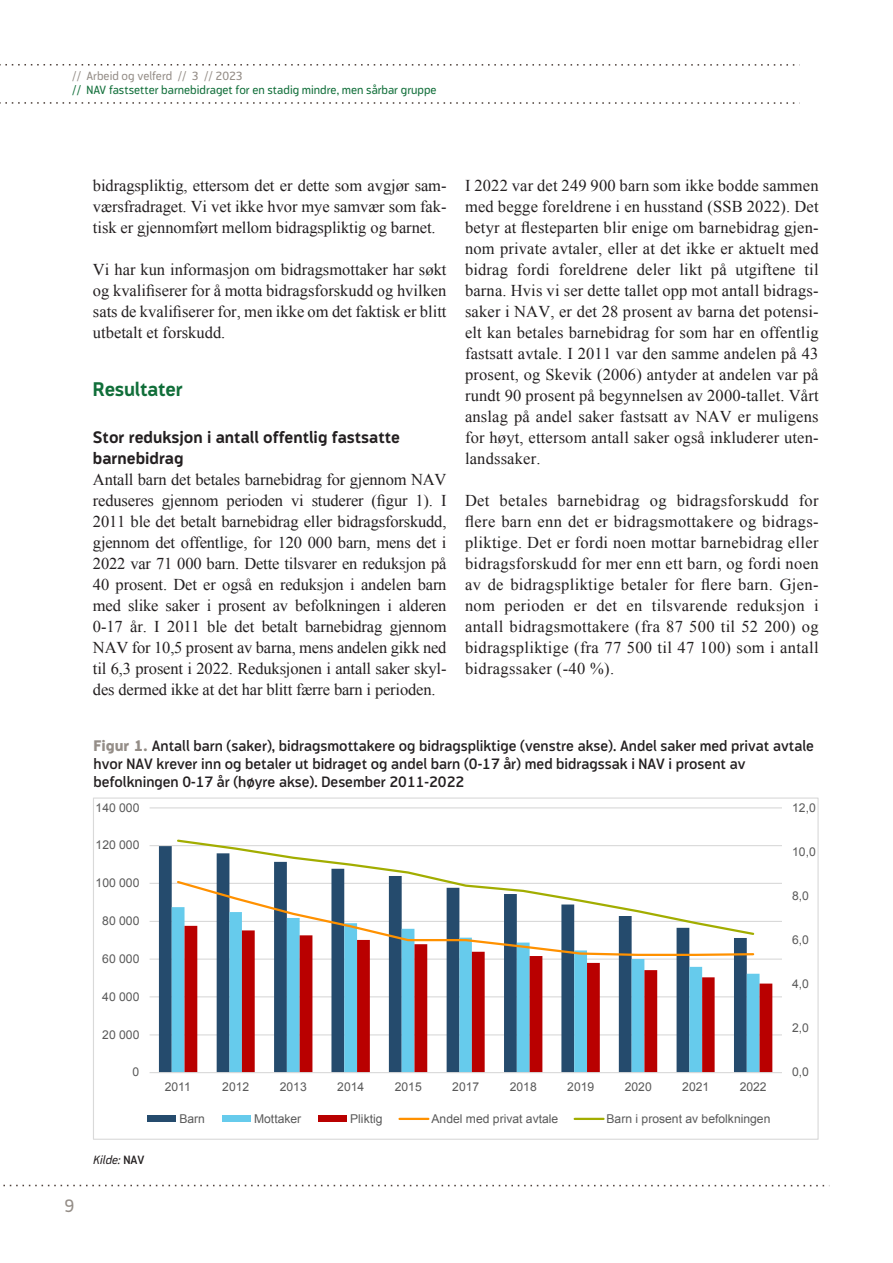
<style>
.page{position:relative;width:893px;height:1263px;background:#fff}
.page>*{position:absolute;margin:0;border:0;box-sizing:border-box;transform-origin:0 0}
.t1{font:700 19.5px "Modus";letter-spacing:-.01em;color:#106e39}
.t2{font:18px "Modus";color:#948d87}
.t3{font:16.5px/21px "Times New Roman";color:#231f20;text-align:justify}
.t4{font:700 16.5px/21px "Modus";color:#231f20}
.t5{font:600 15px/18px "Modus";color:#231f20}
.t6{font:12.15px "Arial";color:#595959}
.t7{font:12px "Modus";color:#106e39}
.t8{font:12px "Modus";color:#948d87}
.t9{font:italic 12px "Modus";color:#231f20}
.s1{font-weight:800;color:#948d87}
.s2{font-weight:600;font-style:normal}
</style>
<div class="page">
<svg style="left:0;top:64px;width:795px;height:2px"></svg>
<svg style="left:0;top:102px;width:795px;height:2px"></svg>
<svg style="left:3px;top:1185px;width:822px;height:1px"></svg>
<hr style="left:150px;top:1034px;width:632px;height:1px;background:#d9d9d9">
<hr style="left:150px;top:996px;width:632px;height:1px;background:#d9d9d9">
<hr style="left:150px;top:958px;width:632px;height:2px;background:#d9d9d9">
<hr style="left:150px;top:921px;width:632px;height:1px;background:#d9d9d9">
<hr style="left:150px;top:883px;width:632px;height:1px;background:#d9d9d9">
<hr style="left:150px;top:845px;width:632px;height:1px;background:#d9d9d9">
<hr style="left:150px;top:807px;width:632px;height:1px;background:#d9d9d9">
<svg style="left:159px;top:846px;width:13px;height:226px;background:#294f71"></svg>
<svg style="left:185px;top:957px;width:587px;height:115px"></svg>
<hr style="left:150px;top:1072px;width:632px;height:1px;background:#d9d9d9">
<svg style="left:175px;top:907px;width:580px;height:50px"></svg>
<svg style="left:176px;top:839px;width:579px;height:97px"></svg>
<div style="left:147px;top:1116px;width:29px;height:6px;background:#254b6d"></div>
<div style="left:222px;top:1116px;width:29px;height:6px;background:#66cbec"></div>
<div style="left:318px;top:1116px;width:29px;height:6px;background:#b90000"></div>
<hr style="left:399px;top:1118px;width:29px;height:2px;background:#ff9100">
<hr style="left:575px;top:1118px;width:29px;height:2px;background:#a2ad00">
<p class="t8" style="left:72px;top:69px;width:172px">// Arbeid og velferd // 3 // 2023</p>
<p class="t7" style="left:72px;top:83px;width:366px">// NAV fastsetter barnebidraget for en stadig mindre, men sårbar gruppe</p>
<p class="t3" style="left:93px;top:175px;width:355px">bidragspliktig, ettersom det er dette som avgjør sam&shy;værsfradraget. Vi vet ikke hvor mye samvær som fak&shy;tisk er gjennomført mellom bidragspliktig og barnet.</p>
<p class="t3" style="left:93px;top:259px;width:355px">Vi har kun informasjon om bidragsmottaker har søkt og kvalifiserer for å motta bidragsforskudd og hvilken sats de kvalifiserer for, men ikke om det faktisk er blitt utbetalt et forskudd.</p>
<p class="t1" style="left:93px;top:378px;width:91px">Resultater</p>
<p class="t4" style="left:93px;top:427px;width:309px">Stor reduksjon i antall offentlig fastsatte barnebidrag</p>
<p class="t3" style="left:93px;top:469px;width:355px">Antall barn det betales barnebidrag for gjennom NAV reduseres gjennom perioden vi studerer (figur 1). I 2011 ble det betalt barnebidrag eller bidragsforskudd, gjennom det offentlige, for 120 000 barn, mens det i 2022 var 71 000 barn. Dette tilsvarer en reduksjon på 40 prosent. Det er også en reduksjon i andelen barn med slike saker i prosent av befolkningen i alderen 0-17 år. I 2011 ble det betalt barnebidrag gjennom NAV for 10,5 prosent av barna, mens andelen gikk ned til 6,3 prosent i 2022. Reduksjonen i antall saker skyl&shy;des dermed ikke at det har blitt færre barn i perioden.</p>
<p class="t3" style="left:465px;top:175px;width:355px">I 2022 var det 249 900 barn som ikke bodde sammen med begge foreldrene i en husstand (SSB 2022). Det betyr at flesteparten blir enige om barnebidrag gjen&shy;nom private avtaler, eller at det ikke er aktuelt med bidrag fordi foreldrene deler likt på utgiftene til barna. Hvis vi ser dette tallet opp mot antall bidrags&shy;saker i NAV, er det 28 prosent av barna det potensi&shy;elt kan betales barnebidrag for som har en offentlig fastsatt avtale. I 2011 var den samme andelen på 43 prosent, og Skevik (2006) antyder at andelen var på rundt 90 prosent på begynnelsen av 2000-tallet. Vårt anslag på andel saker fastsatt av NAV er muligens for høyt, ettersom antall saker også inkluderer uten&shy;landssaker.</p>
<p class="t3" style="left:465px;top:490px;width:355px">Det betales barnebidrag og bidragsforskudd for flere barn enn det er bidragsmottakere og bidrags&shy;pliktige. Det er fordi noen mottar barnebidrag eller bidragsforskudd for mer enn ett barn, og fordi noen av de bidragspliktige betaler for flere barn. Gjen&shy;nom perioden er det en tilsvarende reduksjon i antall bidragsmottakere (fra 87 500 til 52 200) og bidragspliktige (fra 77 500 til 47 100) som i antall bidragssaker (-40 %).</p>
<p class="t5" style="left:94px;top:737px;width:722px"><span class="s1">Figur 1.</span> Antall barn (saker), bidragsmottakere og bidragspliktige (venstre akse). Andel saker med privat avtale hvor NAV krever inn og betaler ut bidraget og andel barn (0-17 år) med bidragssak i NAV i prosent av befolkningen 0-17 år (høyre akse). Desember 2011-2022</p>
<p class="t6" style="left:96px;top:799px;width:45px">140 000</p>
<p class="t6" style="left:96px;top:837px;width:45px">120 000</p>
<p class="t6" style="left:96px;top:875px;width:45px">100 000</p>
<p class="t6" style="left:102px;top:913px;width:39px">80 000</p>
<p class="t6" style="left:102px;top:951px;width:39px">60 000</p>
<p class="t6" style="left:102px;top:988px;width:39px">40 000</p>
<p class="t6" style="left:102px;top:1026px;width:39px">20 000</p>
<p class="t6" style="left:132px;top:1064px;width:8px">0</p>
<p class="t2" style="left:65px;top:1195px;width:12px">9</p>
<p class="t9" style="left:94px;top:1153px;width:52px">Kilde: <span class="s2">NAV</span></p>
<p class="t6" style="left:165px;top:1078px;width:28px">2011</p>
<p class="t6" style="left:222px;top:1078px;width:28px">2012</p>
<p class="t6" style="left:280px;top:1078px;width:28px">2013</p>
<p class="t6" style="left:337px;top:1078px;width:28px">2014</p>
<p class="t6" style="left:395px;top:1078px;width:28px">2015</p>
<p class="t6" style="left:452px;top:1078px;width:28px">2017</p>
<p class="t6" style="left:510px;top:1078px;width:28px">2018</p>
<p class="t6" style="left:567px;top:1078px;width:28px">2019</p>
<p class="t6" style="left:625px;top:1078px;width:28px">2020</p>
<p class="t6" style="left:682px;top:1078px;width:28px">2021</p>
<p class="t6" style="left:740px;top:1078px;width:28px">2022</p>
<p class="t6" style="left:179px;top:1110px;width:27px">Barn</p>
<p class="t6" style="left:254px;top:1110px;width:49px">Mottaker</p>
<p class="t6" style="left:350px;top:1110px;width:34px">Pliktig</p>
<p class="t6" style="left:431px;top:1110px;width:128px">Andel med privat avtale</p>
<p class="t6" style="left:606px;top:1110px;width:165px">Barn i prosent av befolkningen</p>
<p class="t6" style="left:792px;top:799px;width:25px">12,0</p>
<p class="t6" style="left:792px;top:843px;width:25px">10,0</p>
<p class="t6" style="left:792px;top:888px;width:18px">8,0</p>
<p class="t6" style="left:792px;top:932px;width:18px">6,0</p>
<p class="t6" style="left:792px;top:976px;width:18px">4,0</p>
<p class="t6" style="left:792px;top:1020px;width:18px">2,0</p>
<p class="t6" style="left:792px;top:1064px;width:18px">0,0</p>
</div>
